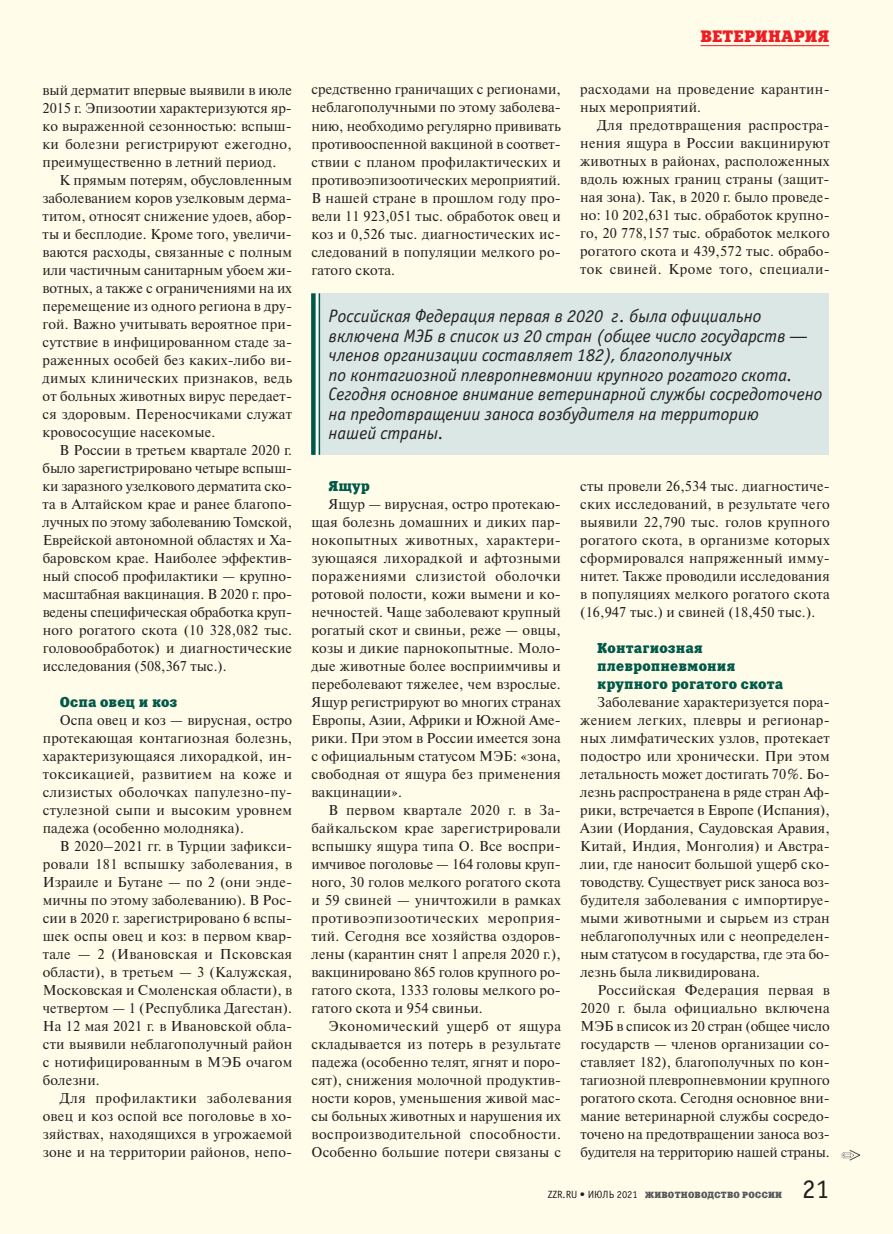
<style>
.page{position:relative;width:893px;height:1234px;background:#fff}
.page>*{position:absolute;margin:0;border:0;box-sizing:border-box;transform-origin:0 0}
.t1{font:27px "Officina Sans C";color:#231f20}
.t2{font:italic 18px/19.5px "Officina Sans C";color:#231f20}
.t3{font:16.5px "Xenia C";letter-spacing:.01em;color:#ee1d23}
.t4{font:14.25px/18px "Newton C";letter-spacing:.015em;color:#231f20;text-align:justify}
.t5{font:14.25px/18px "Xenia C";letter-spacing:.01em;color:#005849}
.t6{font:9px "Xenia C";letter-spacing:.025em;color:#57585a}
.s1{font-family:"Officina Sans C";font-size:10.5px;color:#231f20}
</style>
<div class="page">
<div style="left:0;top:0;width:893px;height:1233px;background:#fffde9"></div>
<hr style="left:700px;top:45px;width:129px;height:1px;background:#ee1d23">
<svg style="left:842px;top:1150px;width:18px;height:10px"></svg>
<div style="left:316px;top:293px;width:513px;height:162px;background:#dae7e5"></div>
<svg style="left:316px;top:293px;width:3px;height:162px"></svg>
<div style="left:311px;top:293px;width:5px;height:162px;background:#005849"></div>
<hr style="left:319px;top:293px;width:1px;height:162px;background:#005849">
<p class="t4" style="left:43px;top:81px;width:251px">вый дерматит впервые выявили в июле 2015 г. Эпизоотии характеризуются яр&shy;ко выраженной сезонностью: вспыш&shy;ки болезни регистрируют ежегодно, преимущественно в летний период.</p>
<p class="t4" style="left:43px;top:171px;width:251px;text-indent:17px">К прямым потерям, обусловленным заболеванием коров узелковым дерма&shy;титом, относят снижение удоев, абор&shy;ты и бесплодие. Кроме того, увеличи&shy;ваются расходы, связанные с полным или частичным санитарным убоем жи&shy;вотных, а также с ограничениями на их перемещение из одного региона в дру&shy;гой. Важно учитывать вероятное при&shy;сутствие в инфицированном стаде за&shy;раженных особей без каких‑либо ви&shy;димых клинических признаков, ведь от больных животных вирус передает&shy;ся здоровым. Переносчиками служат кровососущие насекомые.</p>
<p class="t4" style="left:43px;top:441px;width:251px;text-indent:17px">В России в третьем квартале 2020 г. было зарегистрировано четыре вспыш&shy;ки заразного узелкового дерматита ско&shy;та в Алтайском крае и ранее благопо&shy;лучных по этому заболеванию Томской, Еврейской автономной областях и Ха&shy;баровском крае. Наиболее эффектив&shy;ный способ профилактики — крупно&shy;масштабная вакцинация. В 2020 г. про&shy;ведены специфическая обработка круп&shy;ного рогатого скота (10 328,082 тыс. головообработок) и диагностические исследования (508,367 тыс.).</p>
<p class="t5" style="left:60px;top:692px;width:119px">Оспа овец и коз</p>
<p class="t4" style="left:43px;top:711px;width:251px;text-indent:17px">Оспа овец и коз — вирусная, остро протекающая контагиозная болезнь, характеризующаяся лихорадкой, ин&shy;токсикацией, развитием на коже и слизистых оболочках папулезно-пу&shy;стулезной сыпи и высоким уровнем падежа (особенно молодняка).</p>
<p class="t4" style="left:43px;top:837px;width:251px;text-indent:17px">В 2020–2021 гг. в Турции зафикси&shy;ровали 181 вспышку заболевания, в Израиле и Бутане — по 2 (они энде&shy;мичны по этому заболеванию). В Рос&shy;сии в 2020 г. зарегистрировано 6 вспы&shy;шек оспы овец и коз: в первом квар&shy;тале — 2 (Ивановская и Псковская области), в третьем — 3 (Калужская, Московская и Смоленская области), в четвертом — 1 (Республика Дагестан).<br>На 12 мая 2021 г. в Ивановской обла&shy;сти выявили неблагополучный район с нотифицированным в МЭБ очагом болезни.</p>
<p class="t4" style="left:43px;top:1089px;width:251px;text-indent:17px">Для профилактики заболевания овец и коз оспой все поголовье в хо&shy;зяйствах, находящихся в угрожаемой зоне и на территории районов, непо-</p>
<p class="t4" style="left:311px;top:81px;width:251px">средственно граничащих с регионами, неблагополучными по этому заболева&shy;нию, необходимо регулярно прививать противооспенной вакциной в соответ&shy;ствии с планом профилактических и противоэпизоотических мероприятий.<br>В нашей стране в прошлом году про&shy;вели 11 923,051 тыс. обработок овец и коз и 0,526 тыс. диагностических ис&shy;следований в популяции мелкого ро&shy;гатого скота.</p>
<p class="t3" style="left:700px;top:26px;width:130px">ВЕТЕРИНАРИЯ</p>
<p class="t4" style="left:580px;top:80px;width:251px">расходами на проведение карантин&shy;ных мероприятий.</p>
<p class="t4" style="left:580px;top:116px;width:251px;text-indent:17px">Для предотвращения распростра&shy;нения ящура в России вакцинируют животных в районах, расположенных вдоль южных границ страны (защит&shy;ная зона). Так, в 2020 г. было проведе&shy;но: 10 202,631 тыс. обработок крупно&shy;го, 20 778,157 тыс. обработок мелкого рогатого скота и 439,572 тыс. обрабо&shy;ток свиней. Кроме того, специали-</p>
<p class="t2" style="left:329px;top:307px;width:495px">Российская Федерация первая в 2020 г. была официально включена МЭБ в список из 20 стран (общее число государств — членов организации составляет 182), благополучных<br>по контагиозной плевропневмонии крупного рогатого скота.<br>Сегодня основное внимание ветеринарной службы сосредоточено на предотвращении заноса возбудителя на территорию<br>нашей страны.</p>
<p class="t5" style="left:328px;top:476px;width:43px">Ящур</p>
<p class="t4" style="left:311px;top:495px;width:251px;text-indent:17px">Ящур — вирусная, остро протекаю&shy;щая болезнь домашних и диких пар&shy;нокопытных животных, характери&shy;зующаяся лихорадкой и афтозными поражениями слизистой оболочки ротовой полости, кожи вымени и ко&shy;нечностей. Чаще заболевают крупный рогатый скот и свиньи, реже — овцы, козы и дикие парнокопытные. Моло&shy;дые животные более восприимчивы и переболевают тяжелее, чем взрослые.<br>Ящур регистрируют во многих странах Европы, Азии, Африки и Южной Аме&shy;рики. При этом в России имеется зона с официальным статусом МЭБ: «зона, свободная от ящура без применения вакцинации».</p>
<p class="t4" style="left:311px;top:801px;width:251px;text-indent:17px">В первом квартале 2020 г. в За&shy;байкальском крае зарегистрировали вспышку ящура типа О. Все воспри&shy;имчивое поголовье — 164 головы круп&shy;ного, 30 голов мелкого рогатого скота и 59 свиней — уничтожили в рамках противоэпизоотических мероприя&shy;тий. Сегодня все хозяйства оздоров&shy;лены (карантин снят 1 апреля 2020 г.), вакцинировано 865 голов крупного ро&shy;гатого скота, 1333 головы мелкого ро&shy;гатого скота и 954 свиньи.</p>
<p class="t4" style="left:311px;top:1016px;width:251px;text-indent:17px">Экономический ущерб от ящура складывается из потерь в результате падежа (особенно телят, ягнят и поро&shy;сят), снижения молочной продуктив&shy;ности коров, уменьшения живой мас&shy;сы больных животных и нарушения их воспроизводительной способности.<br>Особенно большие потери связаны с</p>
<p class="t4" style="left:580px;top:476px;width:251px">сты провели 26,534 тыс. диагностиче&shy;ских исследований, в результате чего выявили 22,790 тыс. голов крупного рогатого скота, в организме которых сформировался напряженный имму&shy;нитет. Также проводили исследования в популяциях мелкого рогатого скота (16,947 тыс.) и свиней (18,450 тыс.).</p>
<p class="t5" style="left:597px;top:638px;width:187px">Контагиозная плевропневмония крупного рогатого скота</p>
<p class="t4" style="left:580px;top:692px;width:251px;text-indent:17px">Заболевание характеризуется пора&shy;жением легких, плевры и регионар&shy;ных лимфатических узлов, протекает подостро или хронически. При этом летальность может достигать 70%. Бо&shy;лезнь распространена в ряде стран Аф&shy;рики, встречается в Европе (Испания), Азии (Иордания, Саудовская Аравия, Китай, Индия, Монголия) и Австра&shy;лии, где наносит большой ущерб ско&shy;товодству. Существует риск заноса воз&shy;будителя заболевания с импортируе&shy;мыми животными и сырьем из стран неблагополучных или с неопределен&shy;ным статусом в государства, где эта бо&shy;лезнь была ликвидирована.</p>
<p class="t4" style="left:580px;top:980px;width:251px;text-indent:17px">Российская Федерация первая в 2020 г. была официально включена МЭБ в список из 20 стран (общее число государств — членов организации со&shy;ставляет 182), благополучных по кон&shy;тагиозной плевропневмонии крупного рогатого скота. Сегодня основное вни&shy;мание ветеринарной службы сосредо&shy;точено на предотвращении заноса воз&shy;будителя на территорию нашей страны.</p>
<p class="t6" style="left:548px;top:1188px;width:236px"><span class="s1">ZZR.RU • ИЮЛЬ 2021</span> ЖИВОТНОВОДСТВО РОССИИ</p>
<h1 class="t1" style="left:802px;top:1174px;width:28px">21</h1>
</div>
